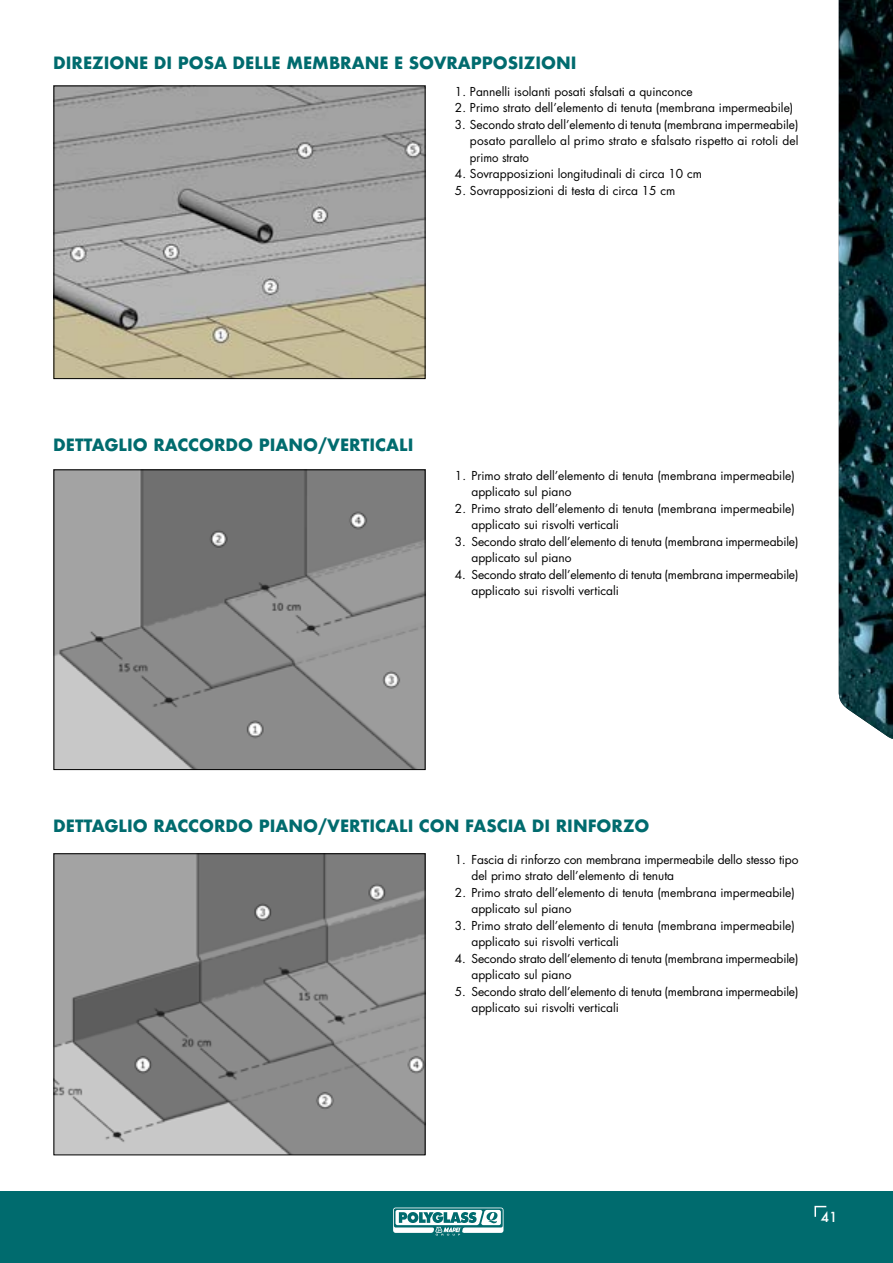
<style>
.page{position:relative;width:893px;height:1263px;background:#fff}
.page>*{position:absolute;margin:0;border:0;box-sizing:border-box;transform-origin:0 0}
.t1{font:700 16.5px "Futura";color:#006b6e}
.t2{font:500 13.5px "Futura";color:#fff}
.t3{font:12px/16.5px "Futura Std";color:#000}
</style>
<div class="page">
<div style="left:0;top:1191px;width:893px;height:72px;background:#006b6e"></div>
<svg style="left:393px;top:1207px;width:110px;height:28px"></svg>
<img style="left:839px;top:0;width:54px;height:739px">
<svg style="left:814px;top:1205px;width:13px;height:12px"></svg>
<img style="left:56px;top:88px;width:367px;height:289px">
<img style="left:56px;top:472px;width:367px;height:296px">
<img style="left:56px;top:856px;width:367px;height:297px">
<h1 class="t1" style="left:53px;top:51px;width:11px">DIRE</h1>
<h1 class="t1" style="left:92px;top:51px;width:151px">ZIONE DI POSA DELLE</h1>
<h1 class="t1" style="left:286px;top:51px;width:15px">MEM</h1>
<h1 class="t1" style="left:329px;top:51px;width:247px">BRANE E SOVRAPPOSIZIONI</h1>
<p class="t3" style="left:455px;top:83px;width:239px">1. Pannelli isolanti posati sfalsati a quinconce</p>
<p class="t3" style="left:455px;top:100px;width:340px">2. Primo strato dell’elemento di tenuta (membrana impermeabile)</p>
<p class="t3" style="left:470px;top:116px;width:330px;text-align:justify;text-indent:-15px">3. Secondo strato dell’elemento di tenuta (membrana impermeabile) posato parallelo al primo strato e sfalsato rispetto ai rotoli del primo strato</p>
<p class="t3" style="left:455px;top:166px;width:248px">4. Sovrapposizioni longitudinali di circa 10 cm</p>
<p class="t3" style="left:455px;top:182px;width:222px">5. Sovrapposizioni di testa di circa 15 cm</p>
<h1 class="t1" style="left:53px;top:432px;width:12px">DETTAGLIO</h1>
<h1 class="t1" style="left:153px;top:432px;width:60px">RACCORDO</h1>
<h1 class="t1" style="left:259px;top:432px;width:91px">PIANO/VERTI</h1>
<h1 class="t1" style="left:375px;top:432px;width:21px">CALI</h1>
<p class="t3" style="left:471px;top:467px;width:325px;text-indent:-16px">1. Primo strato dell’elemento di tenuta (membrana impermeabile) applicato sul piano</p>
<p class="t3" style="left:471px;top:500px;width:325px;text-indent:-16px">2. Primo strato dell’elemento di tenuta (membrana impermeabile) applicato sui risvolti verticali</p>
<p class="t3" style="left:471px;top:533px;width:329px;text-indent:-16px">3. Secondo strato dell’elemento di tenuta (membrana impermeabile) applicato sul piano</p>
<p class="t3" style="left:471px;top:566px;width:329px;text-indent:-16px">4. Secondo strato dell’elemento di tenuta (membrana impermeabile) applicato sui risvolti verticali</p>
<h1 class="t1" style="left:53px;top:814px;width:12px">DETTAGLIO</h1>
<h1 class="t1" style="left:153px;top:814px;width:60px">RACCORDO</h1>
<h1 class="t1" style="left:259px;top:814px;width:91px">PIANO/VERTI</h1>
<h1 class="t1" style="left:375px;top:814px;width:21px">CALI</h1>
<h1 class="t1" style="left:419px;top:814px;width:231px">CON FASCIA DI RI NFORZO</h1>
<p class="t3" style="left:471px;top:851px;width:328px;text-indent:-16px">1. Fascia di rinforzo con membrana impermeabile dello stesso tipo del primo strato dell’elemento di tenuta</p>
<p class="t3" style="left:471px;top:884px;width:325px;text-indent:-16px">2. Primo strato dell’elemento di tenuta (membrana impermeabile) applicato sul piano</p>
<p class="t3" style="left:471px;top:917px;width:325px;text-indent:-16px">3. Primo strato dell’elemento di tenuta (membrana impermeabile) applicato sui risvolti verticali</p>
<p class="t3" style="left:471px;top:950px;width:329px;text-indent:-16px">4. Secondo strato dell’elemento di tenuta (membrana impermeabile) applicato sul piano</p>
<p class="t3" style="left:471px;top:983px;width:329px;text-indent:-16px">5. Secondo strato dell’elemento di tenuta (membrana impermeabile) applicato sui risvolti verticali</p>
<p class="t2" style="left:821px;top:1208px;width:18px">41</p>
</div>
